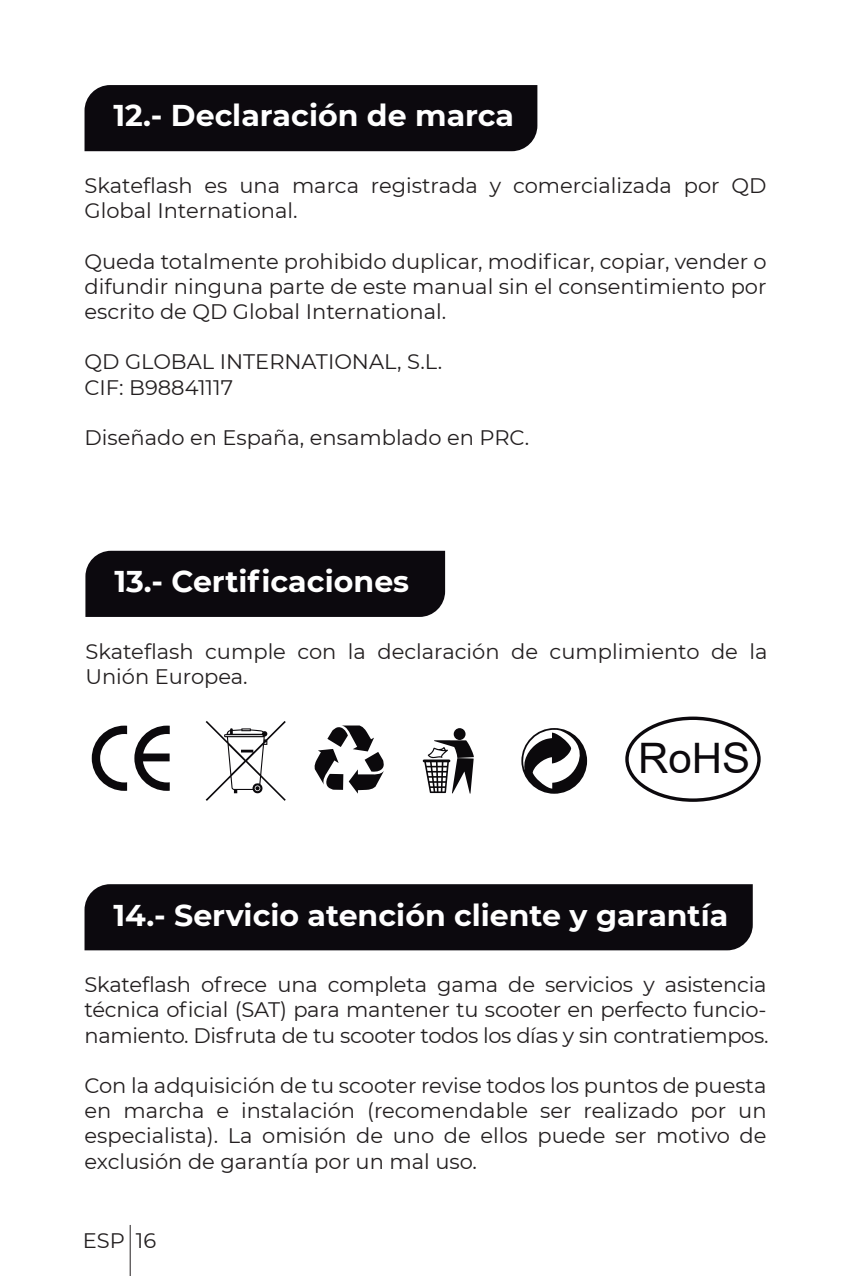
<style>
.page{position:relative;width:851px;height:1276px;background:#fff}
.page>*{position:absolute;margin:0;border:0;box-sizing:border-box;transform-origin:0 0}
.t1{font:42px "Arial";color:#0c090d}
.t2{font:700 30px "Montserrat";color:#fff}
.t3{font:21px/25.2px "Montserrat";color:#231f20}
</style>
<div class="page">
<div style="left:84px;top:85px;width:453px;height:66px;background:#0c090e"></div>
<div style="left:85px;top:551px;width:360px;height:66px;background:#0c090e"></div>
<svg style="left:205px;top:721px;width:81px;height:80px"></svg>
<svg style="left:134px;top:725px;width:36px;height:66px"></svg>
<svg style="left:92px;top:725px;width:35px;height:66px"></svg>
<svg style="left:521px;top:728px;width:66px;height:65px"></svg>
<div style="left:453px;top:728px;width:12px;height:12px;background:#0b090c;border-radius:50%"></div>
<svg style="left:422px;top:740px;width:52px;height:53px"></svg>
<svg style="left:314px;top:725px;width:70px;height:68px"></svg>
<div style="left:625px;top:716px;width:135px;height:86px;border:3px solid #0c090d;border-radius:50%"></div>
<div style="left:84px;top:884px;width:668px;height:66px;background:#0c090e"></div>
<hr style="left:130px;top:1225px;width:1px;height:51px;background:#231f20">
<h2 class="t2" style="left:113px;top:94px;width:402px">12.- Declaración de marca</h2>
<p class="t3" style="left:84px;top:172px;width:683px">Skateflash es una marca registrada y comercializada por QD<br>Global International.</p>
<p class="t3" style="left:84px;top:248px;width:683px;text-align:justify">Queda totalmente prohibido duplicar, modificar, copiar, vender o difundir ninguna parte de este manual sin el consentimiento por escrito de QD Global International.</p>
<p class="t3" style="left:84px;top:349px;width:359px">QD GLOBAL INTERNATIONAL, S.L.<br>CIF: B98841117</p>
<p class="t3" style="left:84px;top:424px;width:446px">Diseñado en España, ensamblado en PRC.</p>
<h2 class="t2" style="left:114px;top:560px;width:296px">13.- Certificaciones</h2>
<p class="t3" style="left:85px;top:638px;width:683px">Skateflash cumple con la declaración de cumplimiento de la<br>Unión Europea.</p>
<h1 class="t1" style="left:638px;top:729px;width:114px">RoHS</h1>
<h2 class="t2" style="left:113px;top:893px;width:616px">14.- Servicio atención cliente y garantía</h2>
<p class="t3" style="left:84px;top:971px;width:685px;text-align:justify">Skateflash ofrece una completa gama de servicios y asistencia técnica oficial (SAT) para mantener tu scooter en perfecto funcio&shy;namiento. Disfruta de tu scooter todos los días y sin contratiempos.</p>
<p class="t3" style="left:84px;top:1072px;width:683px;text-align:justify">Con la adquisición de tu scooter revise todos los puntos de puesta en marcha e instalación (recomendable ser realizado por un especialista). La omisión de uno de ellos puede ser motivo de exclusión de garantía por un mal uso.</p>
<p class="t3" style="left:83px;top:1226px;width:75px">ESP 16</p>
</div>
